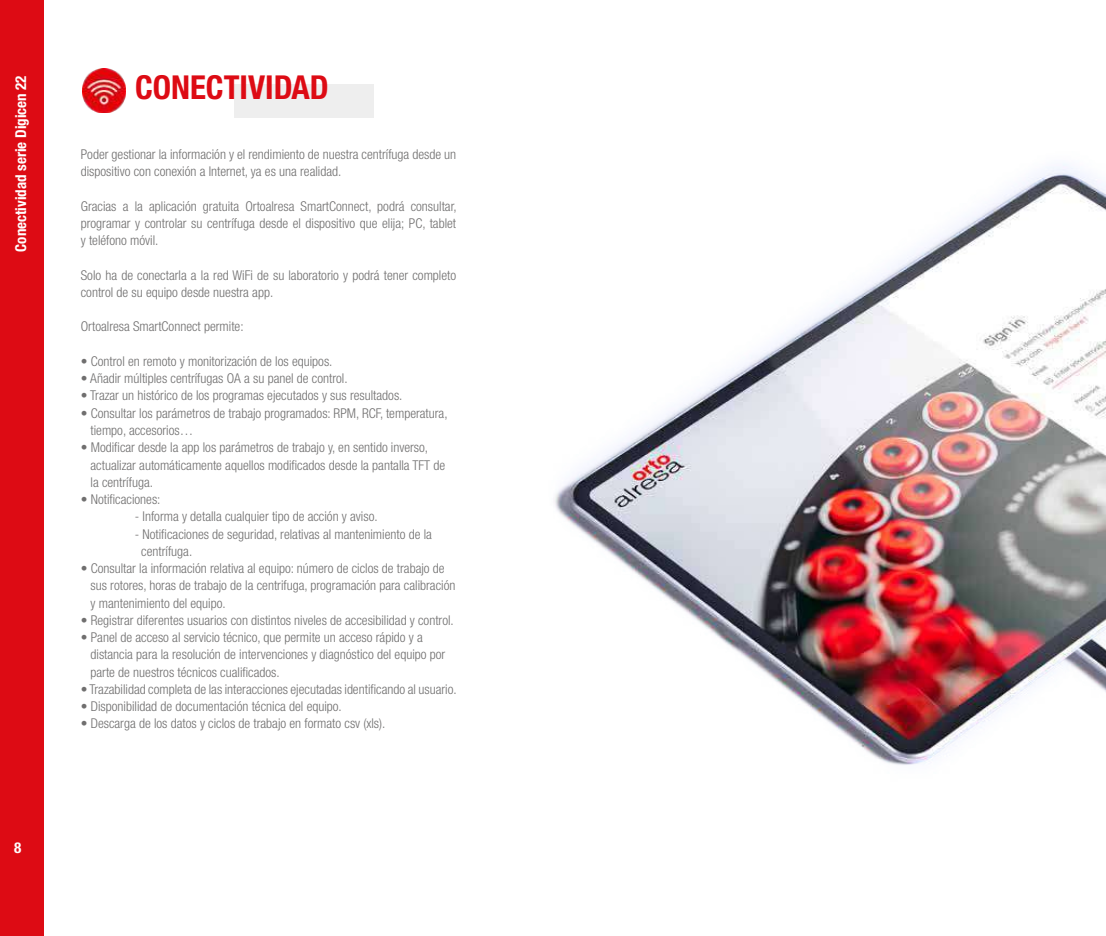
<style>
.page{position:relative;width:1106px;height:936px;background:#fff}
.page>*{position:absolute;margin:0;border:0;box-sizing:border-box;transform-origin:0 0}
.t1{font:700 condensed 33px "Helvetica Neue LT Std";color:#dd0b14}
.t2{font:700 condensed 15px "Helvetica Neue LT Std";color:#fff}
.t3{font:300 condensed 13.5px/17.2px "Helvetica Neue LT Std";color:#706f6f}
</style>
<div class="page">
<div style="left:0;top:0;width:44px;height:935px;background:#dd0b14"></div>
<div style="left:234px;top:85px;width:140px;height:33px;background:#eee"></div>
<img style="left:83px;top:68px;width:42px;height:44px">
<img style="left:554px;top:163px;width:552px;height:602px">
<p class="t2" style="left:12px;top:251px;width:178px;rotate:-90deg">Conectividad serie Digicen 22</p>
<p class="t2" style="left:14px;top:838px;width:9px">8</p>
<h1 class="t1" style="left:135px;top:67px;width:195px">CONECTIVIDAD</h1>
<p class="t3" style="left:81px;top:145px;width:377px">Poder gestionar la información y el rendimiento de nuestra centrífuga desde un dispositivo con conexión a Internet, ya es una realidad.</p>
<p class="t3" style="left:81px;top:197px;width:377px;text-align:justify">Gracias a la aplicación gratuita Ortoalresa SmartConnect, podrá consultar, programar y controlar su centrífuga desde el dispositivo que elija; PC, tablet y teléfono móvil.</p>
<p class="t3" style="left:81px;top:266px;width:377px">Solo ha de conectarla a la red WiFi de su laboratorio y podrá tener completo control de su equipo desde nuestra app.</p>
<p class="t3" style="left:81px;top:318px;width:164px">Ortoalresa SmartConnect permite:</p>
<p class="t3" style="left:81px;top:352px;width:253px">• Control en remoto y monitorización de los equipos.</p>
<p class="t3" style="left:81px;top:369px;width:268px">• Añadir múltiples centrífugas OA a su panel de control.</p>
<p class="t3" style="left:81px;top:387px;width:323px">• Trazar un histórico de los programas ejecutados y sus resultados.</p>
<p class="t3" style="left:91px;top:404px;width:358px;text-indent:-10px">• Consultar los parámetros de trabajo programados: RPM, RCF, temperatura, tiempo, accesorios…</p>
<p class="t3" style="left:91px;top:438px;width:356px;text-indent:-10px">• Modificar desde la app los parámetros de trabajo y, en sentido inverso, actualizar automáticamente aquellos modificados desde la pantalla TFT de la centrífuga.</p>
<p class="t3" style="left:81px;top:490px;width:81px">• Notificaciones:</p>
<p class="t3" style="left:135px;top:508px;width:244px">- Informa y detalla cualquier tipo de acción y aviso.</p>
<p class="t3" style="left:141px;top:525px;width:292px;text-indent:-6px">- Notificaciones de seguridad, relativas al mantenimiento de la centrífuga.</p>
<p class="t3" style="left:91px;top:559px;width:366px;text-indent:-10px">• Consultar la información relativa al equipo: número de ciclos de trabajo de sus rotores, horas de trabajo de la centrifuga, programación para calibración y mantenimiento del equipo.</p>
<p class="t3" style="left:81px;top:611px;width:374px">• Registrar diferentes usuarios con distintos niveles de accesibilidad y control.</p>
<p class="t3" style="left:91px;top:628px;width:356px;text-indent:-10px">• Panel de acceso al servicio técnico, que permite un acceso rápido y a distancia para la resolución de intervenciones y diagnóstico del equipo por parte de nuestros técnicos cualificados.</p>
<p class="t3" style="left:81px;top:680px;width:377px">• Trazabilidad completa de las interacciones ejecutadas identificando al usuario.</p>
<p class="t3" style="left:81px;top:697px;width:262px">• Disponibilidad de documentación técnica del equipo.</p>
<p class="t3" style="left:81px;top:715px;width:306px">• Descarga de los datos y ciclos de trabajo en formato csv (xls).</p>
</div>
